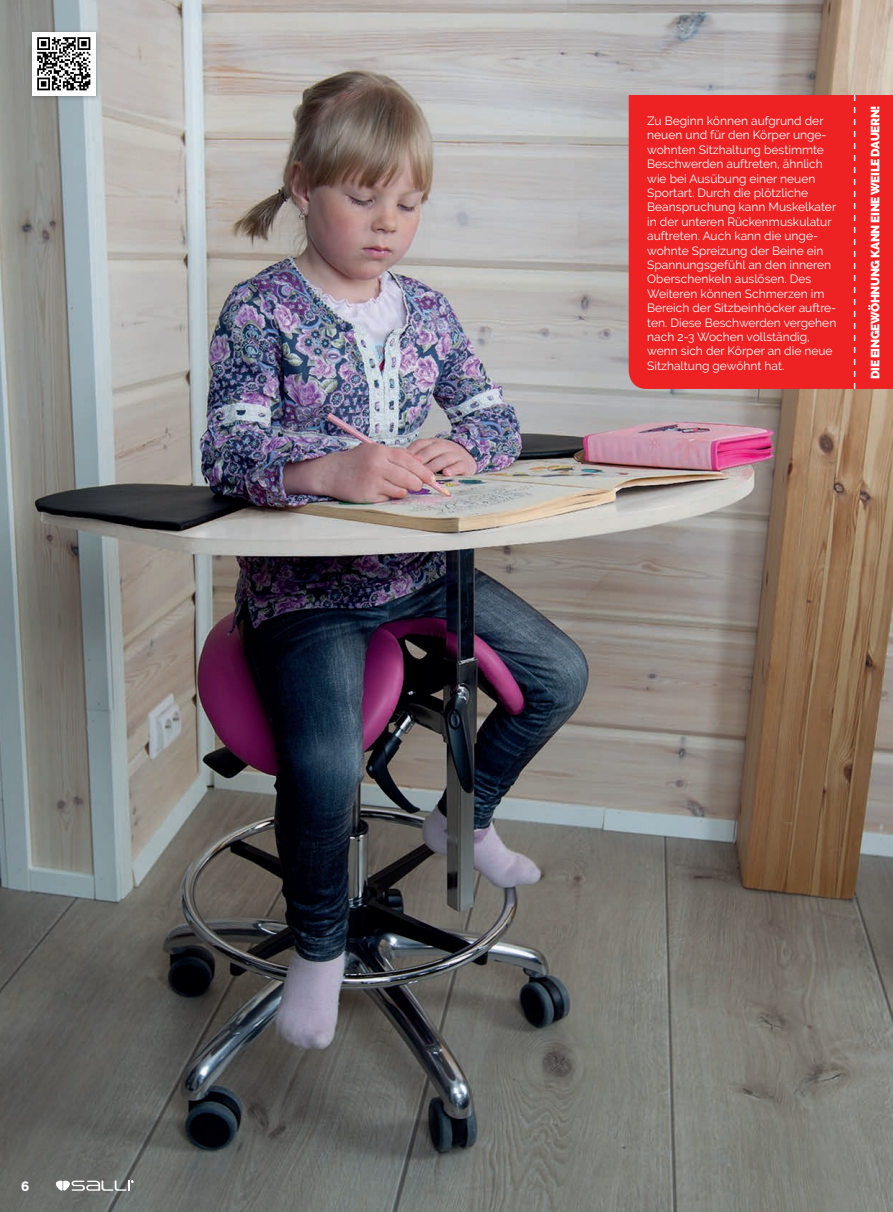
<style>
.page{position:relative;width:893px;height:1212px;background:#fff}
.page>*{position:absolute;margin:0;border:0;box-sizing:border-box;transform-origin:0 0}
.t1{font:800 13.5px "Raleway";color:#fff}
.Ger_basic_smaller{font:12px/14.4px "Raleway";color:#fff}
.t2{font:900 12px "Raleway";letter-spacing:-.03em;color:#fff}
</style>
<div class="page">
<img style="left:0;top:0;width:893px;height:1212px">
<div style="left:29px;top:29px;width:73px;height:73px;background:#231f20;opacity:.3"></div>
<div style="left:32px;top:32px;width:64px;height:64px;background:#fff"></div>
<svg style="left:37px;top:37px;width:53px;height:53px"></svg>
<svg style="left:56px;top:1180px;width:77px;height:11px"></svg>
<div style="left:629px;top:95px;width:264px;height:294px;background:#ee2123"></div>
<svg style="left:854px;top:95px;width:1px;height:294px"></svg>
<p class="t1" style="left:21px;top:1178px;width:10px">6</p>
<p class="Ger_basic_smaller" style="left:647px;top:114px;width:191px">Zu Beginn können aufgrund der neuen und für den Körper unge&shy;wohnten Sitzhaltung bestimmte<br>Beschwerden auftreten, ähnlich wie bei Ausübung einer neuen<br>Sportart. Durch die plötzliche<br>Beanspruchung kann Muskelkater in der unteren Rückenmuskulatur auftreten. Auch kann die unge&shy;wohnte Spreizung der Beine ein<br>Spannungsgefühl an den inneren<br>Oberschenkeln auslösen. Des<br>Weiteren können Schmerzen im<br>Bereich der Sitzbeinhöcker auftre&shy;ten. Diese Beschwerden vergehen nach 2-3 Wochen vollständig, wenn sich der Körper an die neue<br>Sitzhaltung gewöhnt hat.</p>
<p class="t2" style="left:868px;top:379px;width:275px;rotate:-90deg">DIE EINGEWÖHNUNG KANN EINE WEILE DAUERN!</p>
</div>
